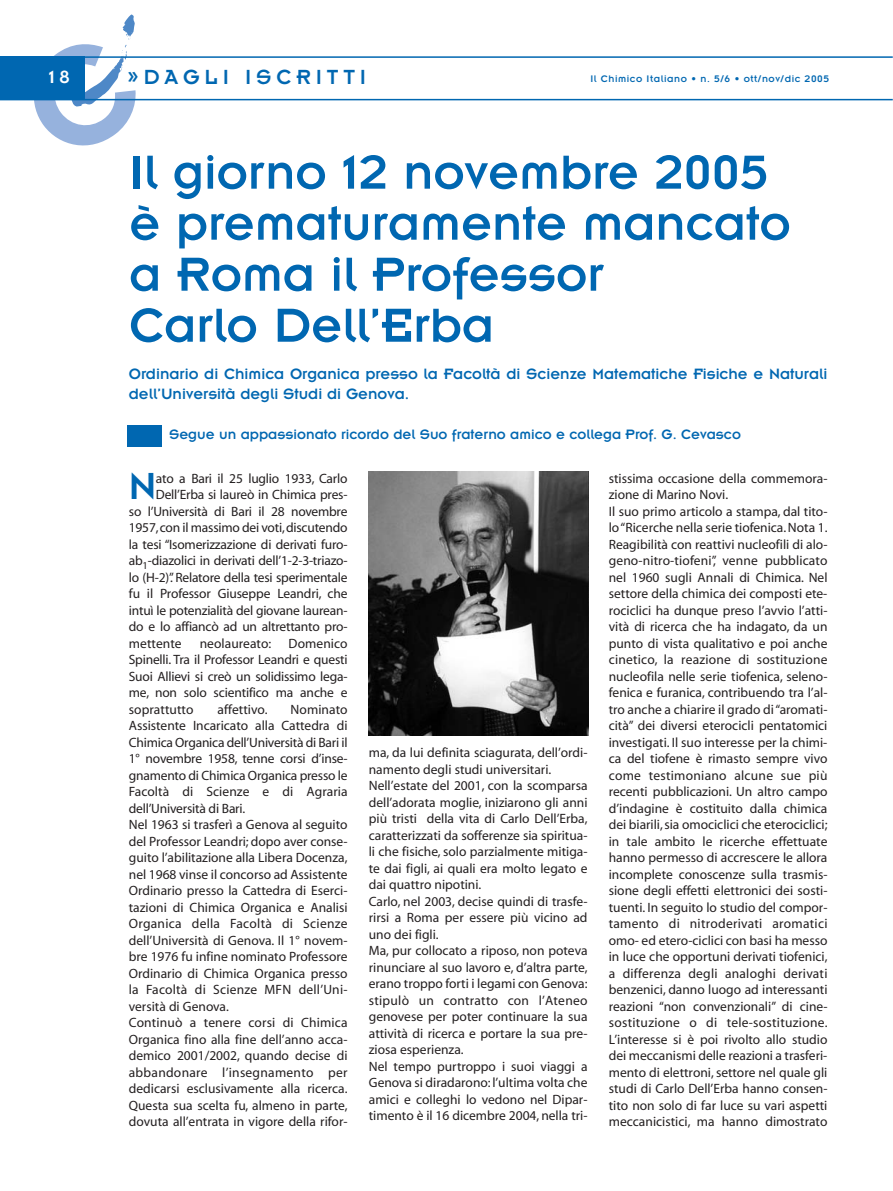
<style>
.page{position:relative;width:893px;height:1191px;background:#fff}
.page>*{position:absolute;margin:0;border:0;box-sizing:border-box;transform-origin:0 0}
.t1{font:52.5px/51px "Insignia A";color:#0067b1}
.t2{font:41.55px "Insignia A";color:#0067b1}
.t3{font:22.5px "Insignia A";letter-spacing:.215em;color:#0067b1}
.t4{font:19.5px "Insignia A";color:#fff}
.t5{font:16.5px/19.8px "Insignia A";color:#0067b1}
.t6{font:15px "Insignia A";color:#0067b1}
.t7{font:13.5px/16.5px "Myriad";color:#231f20}
.t8{font:10.5px "Insignia";letter-spacing:.055em;color:#0067b1}
</style>
<div class="page">
<svg style="left:34px;top:14px;width:102px;height:131px"></svg>
<div style="left:0;top:56px;width:85px;height:43px;background:#0067b1"></div>
<hr style="left:0;top:56px;width:893px;height:2px;background:#0067b1">
<hr style="left:0;top:99px;width:893px;height:1px;background:#0067b1">
<div style="left:127px;top:425px;width:34px;height:21px;background:#0067b1"></div>
<img style="left:369px;top:471px;width:219px;height:264px">
<h3 class="t4" style="left:49px;top:70px;width:23px">18</h3>
<h3 class="t3" style="left:127px;top:69px;width:240px">»DAGLI ISCRITTI</h3>
<p class="t8" style="left:590px;top:75px;width:240px">Il Chimico Italiano • n. 5/6 • ott/nov/dic 2005</p>
<h1 class="t1" style="left:129px;top:151px;width:663px">Il giorno 12 novembre 2005 è prematuramente mancato a Roma il Professor<br>Carlo Dell’Erba</h1>
<p class="t5" style="left:129px;top:365px;width:700px">Ordinario di Chimica Organica presso la Facoltà di Scienze Matematiche Fisiche e Naturali dell’Università degli Studi di Genova.</p>
<p class="t6" style="left:169px;top:429px;width:573px">Segue un appassionato ricordo del Suo fraterno amico e collega Prof. G. Cevasco</p>
<h2 class="t2" style="left:129px;top:473px;width:29px">N</h2>
<p class="t7" style="left:156px;top:471px;width:193px">ato a Bari il 25 luglio 1933, Carlo</p>
<p class="t7" style="left:156px;top:487px;width:193px">Dell’Erba si laureò in Chimica pres-</p>
<p class="t7" style="left:129px;top:504px;width:220px">so l’Università di Bari il 28 novembre</p>
<p class="t7" style="left:129px;top:520px;width:220px">1957,con il massimo dei voti,discutendo</p>
<p class="t7" style="left:129px;top:537px;width:220px">la tesi “Isomerizzazione di derivati furo-</p>
<p class="t7" style="left:129px;top:553px;width:220px">ab<sub>1</sub>-diazolici in derivati dell’1-2-3-triazo-</p>
<p class="t7" style="left:129px;top:570px;width:220px">lo (H-2)”. Relatore della tesi sperimentale</p>
<p class="t7" style="left:129px;top:586px;width:220px">fu il Professor Giuseppe Leandri, che</p>
<p class="t7" style="left:129px;top:603px;width:220px">intuì le potenzialità del giovane laurean-</p>
<p class="t7" style="left:129px;top:619px;width:220px">do e lo affiancò ad un altrettanto pro-</p>
<p class="t7" style="left:129px;top:636px;width:54px">mettente</p>
<p class="t7" style="left:200px;top:636px;width:73px">neolaureato:</p>
<p class="t7" style="left:129px;top:636px;width:220px;text-align:justify;text-indent:160px">Domenico Spinelli. Tra il Professor Leandri e questi Suoi Allievi si creò un solidissimo lega&shy;me, non solo scientifico ma anche e soprattutto</p>
<p class="t7" style="left:218px;top:702px;width:51px">affettivo.</p>
<p class="t7" style="left:129px;top:702px;width:220px;text-indent:162px">Nominato Assistente Incaricato alla Cattedra di Chimica Organica dell’Università di Bari il 1° novembre 1958, tenne corsi d’inse&shy;gnamento di Chimica Organica presso le Facoltà di Scienze e di Agraria dell’Università di Bari.<br>Nel 1963 si trasferì a Genova al seguito del Professor Leandri; dopo aver conse&shy;guito l’abilitazione alla Libera Docenza, nel 1968 vinse il concorso ad Assistente Ordinario presso la Cattedra di Eserci&shy;tazioni di Chimica Organica e Analisi Organica della Facoltà di Scienze dell’Università di Genova. Il 1° novem&shy;bre 1976 fu infine nominato Professore Ordinario di Chimica Organica presso la Facoltà di Scienze MFN dell’Uni&shy;versità di Genova.<br>Continuò a tenere corsi di Chimica Organica fino alla fine dell’anno acca&shy;demico 2001/2002, quando decise di abbandonare l’insegnamento per dedicarsi esclusivamente alla ricerca.<br>Questa sua scelta fu, almeno in parte, dovuta all’entrata in vigore della rifor-</p>
<p class="t7" style="left:369px;top:745px;width:220px">ma, da lui definita sciagurata, dell’ordi&shy;namento degli studi universitari.<br>Nell’estate del 2001, con la scomparsa dell’adorata moglie, iniziarono gli anni più tristi della vita di Carlo Dell’Erba, caratterizzati da sofferenze sia spiritua&shy;li che fisiche, solo parzialmente mitiga&shy;te dai figli, ai quali era molto legato e dai quattro nipotini.<br>Carlo, nel 2003, decise quindi di trasfe&shy;rirsi a Roma per essere più vicino ad uno dei figli.<br>Ma, pur collocato a riposo, non poteva rinunciare al suo lavoro e, d’altra parte, erano troppo forti i legami con Genova: stipulò un contratto con l’Ateneo genovese per poter continuare la sua attività di ricerca e portare la sua pre&shy;ziosa esperienza.<br>Nel tempo purtroppo i suoi viaggi a Genova si diradarono: l’ultima volta che amici e colleghi lo vedono nel Dipar&shy;timento è il 16 dicembre 2004, nella tri-</p>
<p class="t7" style="left:609px;top:471px;width:220px">stissima occasione della commemora&shy;zione di Marino Novi.<br>Il suo primo articolo a stampa, dal tito&shy;lo “Ricerche nella serie tiofenica. Nota 1.<br>Reagibilità con reattivi nucleofili di alo&shy;geno-nitro-tiofeni”, venne pubblicato nel 1960 sugli Annali di Chimica. Nel settore della chimica dei composti ete&shy;rociclici ha dunque preso l’avvio l’atti&shy;vità di ricerca che ha indagato, da un punto di vista qualitativo e poi anche cinetico, la reazione di sostituzione nucleofila nelle serie tiofenica, seleno&shy;fenica e furanica, contribuendo tra l’al&shy;tro anche a chiarire il grado di “aromati&shy;cità” dei diversi eterocicli pentatomici investigati. Il suo interesse per la chimi&shy;ca del tiofene è rimasto sempre vivo come testimoniano alcune sue più recenti pubblicazioni. Un altro campo d’indagine è costituito dalla chimica dei biarili, sia omociclici che eterociclici; in tale ambito le ricerche effettuate hanno permesso di accrescere le allora incomplete conoscenze sulla trasmis&shy;sione degli effetti elettronici dei sosti&shy;tuenti. In seguito lo studio del compor&shy;tamento di nitroderivati aromatici omo- ed etero-ciclici con basi ha messo in luce che opportuni derivati tiofenici, a differenza degli analoghi derivati benzenici, danno luogo ad interessanti reazioni “non convenzionali” di cine&shy;sostituzione o di tele-sostituzione.<br>L’interesse si è poi rivolto allo studio dei meccanismi delle reazioni a trasferi&shy;mento di elettroni, settore nel quale gli studi di Carlo Dell’Erba hanno consen&shy;tito non solo di far luce su vari aspetti meccanicistici, ma hanno dimostrato</p>
</div>
